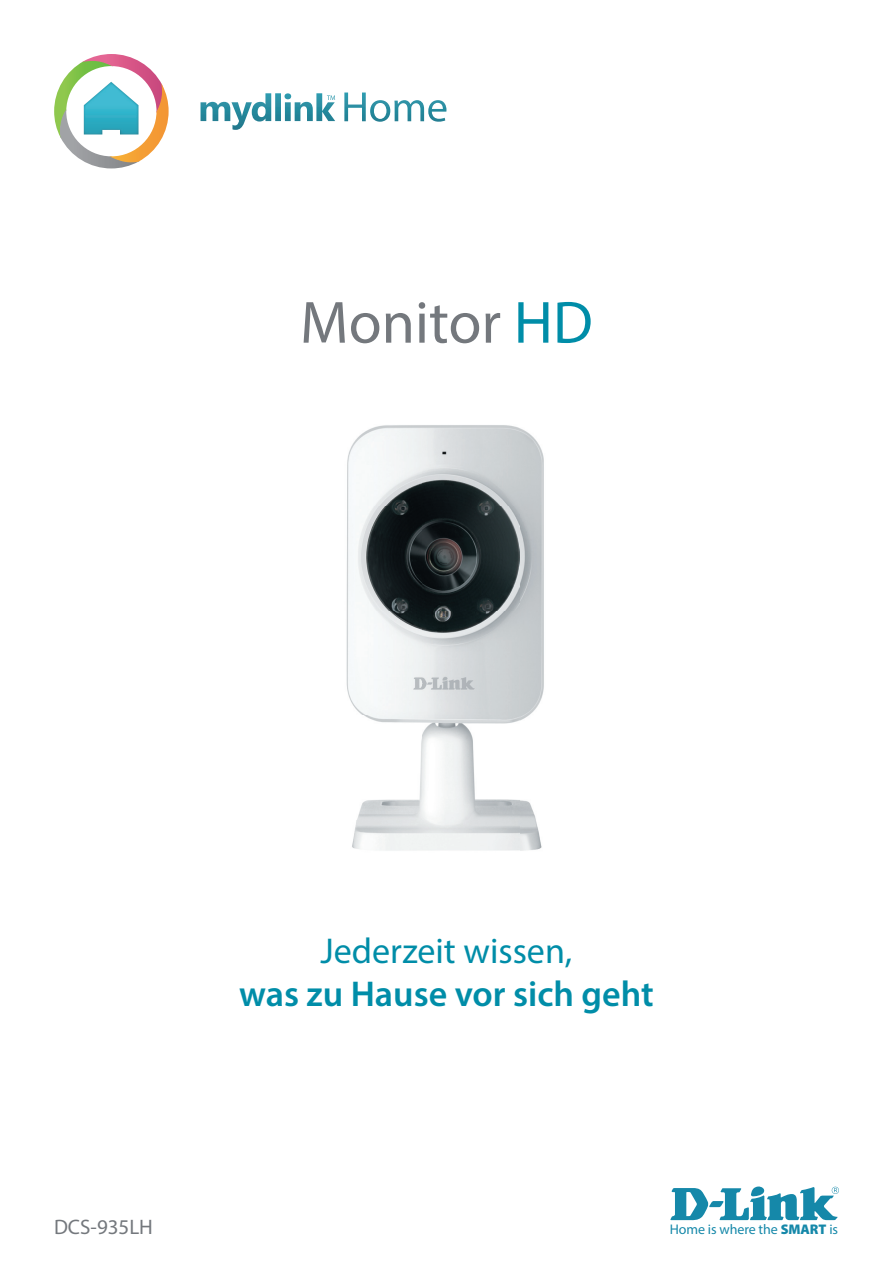
<style>
.page{position:relative;width:893px;height:1263px;background:#fff}
.page>*{position:absolute;margin:0;border:0;box-sizing:border-box;transform-origin:0 0}
.t1{font:60px "Myriad Pro";color:#74787d}
.t2{font:600 36px "Myriad Pro";color:#008da8}
.t3{font:36px "Myriad Pro";color:#008da8}
.t4{font:21px "Myriad Pro";color:#74787d}
.t5{font:13.95px "Myriad Pro";letter-spacing:-.005em;color:#1588a9}
.s1{color:#008da8}
.s2{font-weight:900}
</style>
<div class="page">
<svg style="left:54px;top:54px;width:115px;height:114px"></svg>
<svg style="left:201px;top:93px;width:245px;height:29px"></svg>
<svg style="left:670px;top:1186px;width:169px;height:34px"></svg>
<img style="left:346px;top:425px;width:198px;height:426px">
<h1 class="t1" style="left:300px;top:286px;width:294px">Monitor <span class="s1">HD</span></h1>
<h2 class="t3" style="left:321px;top:928px;width:253px">Jederzeit wissen,</h2>
<h2 class="t2" style="left:239px;top:971px;width:416px">was zu Hause vor sich geht</h2>
<h3 class="t4" style="left:54px;top:1213px;width:100px">DCS-935LH</h3>
<p class="t5" style="left:670px;top:1220px;width:170px">Home is where the <span class="s2">SMART</span> is</p>
</div>
